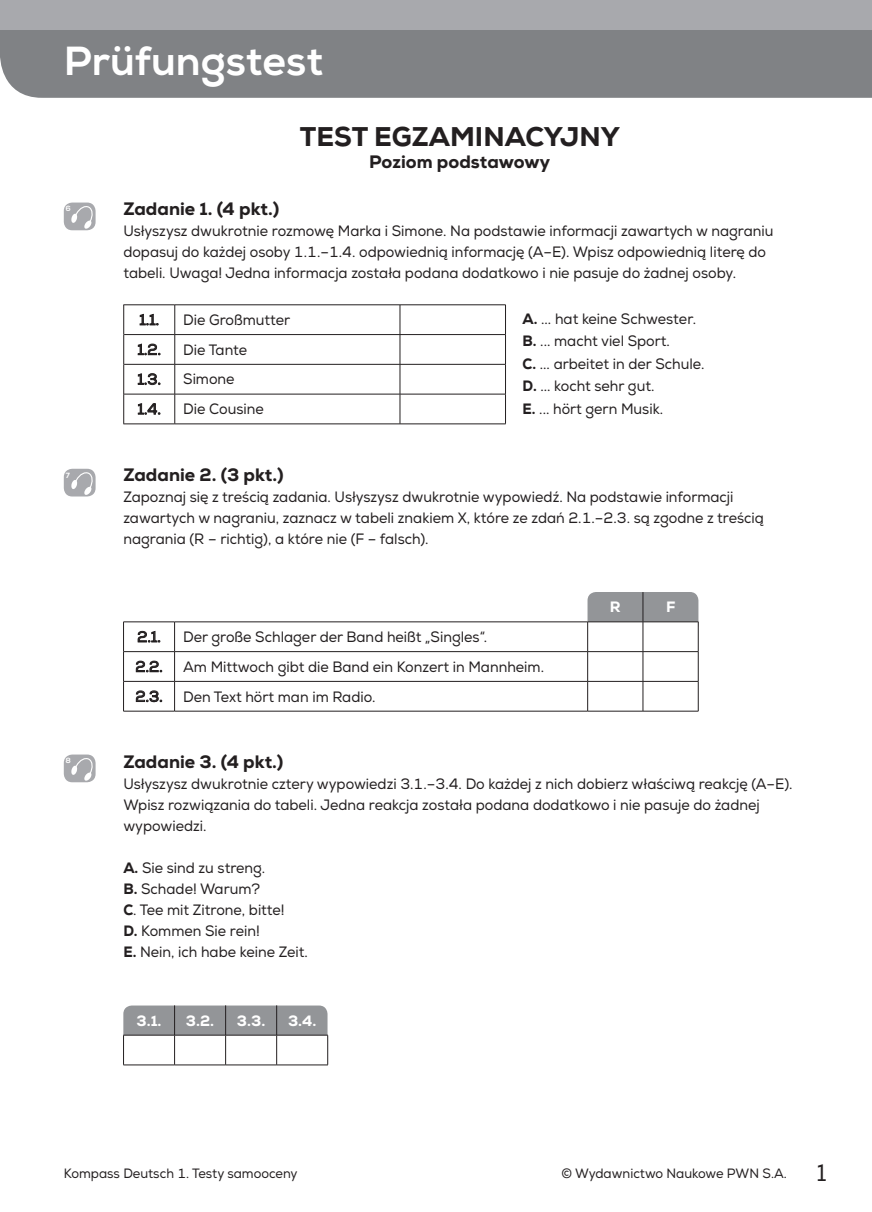
<style>
.page{position:relative;width:872px;height:1212px;background:#fff}
.page>*{position:absolute;margin:0;border:0;box-sizing:border-box;transform-origin:0 0}
.t1{font:800 40.5px "Nexa";color:#fff}
.t2{font:800 27px "Nexa";color:#231f20}
.t3{font:800 18px "Nexa";color:#231f20}
.t4{font:15px/21px "Nexa";color:#231f20;scale:.95 1}
.t5{font:15px "Nexa";color:#231f20}
.t6{font:800 15px "Nexa";color:#fff}
.t7{font:13.5px "Nexa";color:#231f20;scale:.95 1}
.t8{font:700 7.5px "Nexa";color:#fff}
.s1{font-weight:800}
.s2{font-size:24px}
</style>
<div class="page">
<div style="left:587px;top:592px;width:111px;height:41px;background:#939598;border-radius:9px"></div>
<div style="left:123px;top:1005px;width:204px;height:41px;background:#939598;border-radius:9px"></div>
<hr style="left:123px;top:305px;width:1px;height:30px;background:#231f20">
<svg style="left:123px;top:335px;width:1px;height:29px"></svg>
<hr style="left:123px;top:364px;width:1px;height:30px;background:#231f20">
<hr style="left:123px;top:394px;width:1px;height:30px;background:#231f20">
<hr style="left:123px;top:305px;width:52px;height:1px;background:#231f20">
<hr style="left:175px;top:305px;width:225px;height:1px;background:#231f20">
<hr style="left:400px;top:305px;width:106px;height:1px;background:#231f20">
<hr style="left:124px;top:334px;width:51px;height:1px;background:#231f20">
<hr style="left:175px;top:334px;width:225px;height:1px;background:#231f20">
<svg style="left:174px;top:305px;width:1px;height:59px"></svg>
<hr style="left:400px;top:334px;width:106px;height:1px;background:#231f20">
<svg style="left:400px;top:305px;width:1px;height:59px"></svg>
<svg style="left:505px;top:306px;width:1px;height:58px"></svg>
<hr style="left:124px;top:364px;width:51px;height:1px;background:#231f20">
<hr style="left:175px;top:364px;width:225px;height:1px;background:#231f20">
<hr style="left:174px;top:364px;width:1px;height:30px;background:#231f20">
<hr style="left:400px;top:364px;width:106px;height:1px;background:#231f20">
<hr style="left:400px;top:364px;width:1px;height:30px;background:#231f20">
<hr style="left:505px;top:364px;width:1px;height:30px;background:#231f20">
<hr style="left:124px;top:394px;width:51px;height:1px;background:#231f20">
<hr style="left:175px;top:394px;width:225px;height:1px;background:#231f20">
<hr style="left:174px;top:394px;width:1px;height:30px;background:#231f20">
<hr style="left:400px;top:394px;width:106px;height:1px;background:#231f20">
<hr style="left:400px;top:394px;width:1px;height:30px;background:#231f20">
<hr style="left:505px;top:394px;width:1px;height:30px;background:#231f20">
<hr style="left:123px;top:424px;width:52px;height:1px;background:#231f20">
<hr style="left:175px;top:424px;width:225px;height:1px;background:#231f20">
<hr style="left:400px;top:424px;width:106px;height:1px;background:#231f20">
<svg style="left:139px;top:313px;width:20px;height:13px"></svg>
<svg style="left:137px;top:343px;width:24px;height:13px"></svg>
<svg style="left:137px;top:373px;width:24px;height:12px"></svg>
<svg style="left:137px;top:403px;width:24px;height:12px"></svg>
<svg style="left:124px;top:623px;width:574px;height:88px"></svg>
<hr style="left:642px;top:592px;width:1px;height:30px;background:#231f20">
<hr style="left:123px;top:622px;width:52px;height:1px;background:#231f20">
<hr style="left:175px;top:622px;width:412px;height:1px;background:#231f20">
<hr style="left:587px;top:622px;width:56px;height:1px;background:#231f20">
<hr style="left:643px;top:622px;width:55px;height:1px;background:#231f20">
<hr style="left:123px;top:651px;width:52px;height:1px;background:#231f20">
<svg style="left:123px;top:622px;width:1px;height:59px"></svg>
<hr style="left:175px;top:651px;width:412px;height:1px;background:#231f20">
<svg style="left:174px;top:622px;width:1px;height:59px"></svg>
<hr style="left:587px;top:651px;width:56px;height:1px;background:#231f20">
<svg style="left:587px;top:622px;width:1px;height:59px"></svg>
<hr style="left:643px;top:651px;width:55px;height:1px;background:#231f20">
<svg style="left:642px;top:622px;width:1px;height:59px"></svg>
<svg style="left:698px;top:622px;width:1px;height:59px"></svg>
<hr style="left:123px;top:681px;width:52px;height:1px;background:#231f20">
<hr style="left:123px;top:681px;width:1px;height:30px;background:#231f20">
<hr style="left:175px;top:681px;width:412px;height:1px;background:#231f20">
<hr style="left:174px;top:681px;width:1px;height:30px;background:#231f20">
<hr style="left:587px;top:681px;width:56px;height:1px;background:#231f20">
<hr style="left:587px;top:681px;width:1px;height:30px;background:#231f20">
<hr style="left:643px;top:681px;width:55px;height:1px;background:#231f20">
<hr style="left:642px;top:681px;width:1px;height:30px;background:#231f20">
<hr style="left:698px;top:681px;width:1px;height:30px;background:#231f20">
<hr style="left:123px;top:711px;width:52px;height:1px;background:#231f20">
<hr style="left:175px;top:711px;width:412px;height:1px;background:#231f20">
<hr style="left:587px;top:711px;width:56px;height:1px;background:#231f20">
<hr style="left:643px;top:711px;width:55px;height:1px;background:#231f20">
<svg style="left:137px;top:630px;width:24px;height:13px"></svg>
<svg style="left:135px;top:660px;width:28px;height:13px"></svg>
<svg style="left:135px;top:690px;width:28px;height:12px"></svg>
<svg style="left:124px;top:1036px;width:203px;height:29px"></svg>
<hr style="left:174px;top:1005px;width:1px;height:30px;background:#231f20">
<hr style="left:225px;top:1005px;width:1px;height:30px;background:#231f20">
<hr style="left:276px;top:1005px;width:1px;height:30px;background:#231f20">
<hr style="left:123px;top:1035px;width:52px;height:1px;background:#231f20">
<hr style="left:123px;top:1035px;width:1px;height:30px;background:#231f20">
<hr style="left:175px;top:1035px;width:51px;height:1px;background:#231f20">
<hr style="left:174px;top:1035px;width:1px;height:30px;background:#231f20">
<hr style="left:226px;top:1035px;width:51px;height:1px;background:#231f20">
<hr style="left:225px;top:1035px;width:1px;height:30px;background:#231f20">
<hr style="left:277px;top:1035px;width:51px;height:1px;background:#231f20">
<hr style="left:276px;top:1035px;width:1px;height:30px;background:#231f20">
<hr style="left:327px;top:1035px;width:1px;height:30px;background:#231f20">
<hr style="left:123px;top:1065px;width:52px;height:1px;background:#231f20">
<hr style="left:175px;top:1065px;width:51px;height:1px;background:#231f20">
<hr style="left:226px;top:1065px;width:51px;height:1px;background:#231f20">
<hr style="left:277px;top:1065px;width:51px;height:1px;background:#231f20">
<div style="left:0;top:30px;width:872px;height:68px;background:#808285"></div>
<div style="left:0;top:0;width:872px;height:30px;background:#a8a9ad"></div>
<div style="left:64px;top:203px;width:32px;height:27px;background:#a8a9ad;border-radius:9px"></div>
<svg style="left:71px;top:204px;width:24px;height:25px"></svg>
<div style="left:64px;top:469px;width:32px;height:27px;background:#a8a9ad;border-radius:9px"></div>
<svg style="left:71px;top:470px;width:24px;height:25px"></svg>
<div style="left:64px;top:754px;width:32px;height:28px;background:#a8a9ad;border-radius:9px"></div>
<svg style="left:71px;top:755px;width:24px;height:26px"></svg>
<h1 class="t1" style="left:64px;top:36px;width:261px">Prüfungstest</h1>
<h2 class="t2" style="left:300px;top:120px;width:321px">TEST EGZAMINACYJNY</h2>
<p class="t3" style="left:369px;top:150px;width:182px">Poziom podstawowy</p>
<p class="t8" style="left:66px;top:204px;width:6px">6</p>
<p class="t3" style="left:123px;top:197px;width:157px">Zadanie 1. (4 pkt.)</p>
<p class="t4" style="left:123px;top:220px;width:686px">Usłyszysz dwukrotnie rozmowę Marka i Simone. Na podstawie informacji zawartych w nagraniu dopasuj do każdej osoby 1.1.–1.4. odpowiednią informację (A–E). Wpisz odpowiednią literę do tabeli. Uwaga! Jedna informacja została podana dodatkowo i nie pasuje do żadnej osoby.</p>
<p class="t5" style="left:139px;top:311px;width:21px">1.1.</p>
<p class="t4" style="left:183px;top:310px;width:114px">Die Großmutter</p>
<p class="t4" style="left:522px;top:308px;width:193px;line-height:22.5px"><span class="s1">A.</span> ... hat keine Schwester.<br><span class="s1">B.</span> ... macht viel Sport.<br><span class="s1">C.</span> ... arbeitet in der Schule.<br><span class="s1">D.</span> ... kocht sehr gut.<br><span class="s1">E.</span> ... hört gern Musik.</p>
<p class="t5" style="left:137px;top:340px;width:25px">1.2.</p>
<p class="t4" style="left:183px;top:339px;width:69px">Die Tante</p>
<p class="t5" style="left:137px;top:370px;width:25px">1.3.</p>
<p class="t4" style="left:183px;top:369px;width:56px">Simone</p>
<p class="t5" style="left:138px;top:400px;width:25px">1.4.</p>
<p class="t4" style="left:183px;top:399px;width:86px">Die Cousine</p>
<p class="t8" style="left:66px;top:471px;width:6px">7</p>
<p class="t3" style="left:123px;top:463px;width:162px">Zadanie 2. (3 pkt.)</p>
<p class="t4" style="left:123px;top:487px;width:676px">Zapoznaj się z treścią zadania. Usłyszysz dwukrotnie wypowiedź. Na podstawie informacji zawartych w nagraniu, zaznacz w tabeli znakiem X, które ze zdań 2.1.–2.3. są zgodne z treścią nagrania (R – richtig), a które nie (F – falsch).</p>
<p class="t6" style="left:610px;top:597px;width:12px">R</p>
<p class="t6" style="left:666px;top:597px;width:11px">F</p>
<p class="t5" style="left:137px;top:628px;width:25px">2.1.</p>
<p class="t4" style="left:183px;top:627px;width:322px">Der große Schlager der Band heißt „Singles“.</p>
<p class="t5" style="left:135px;top:658px;width:29px">2.2.</p>
<p class="t4" style="left:183px;top:656px;width:381px">Am Mittwoch gibt die Band ein Konzert in Mannheim.</p>
<p class="t5" style="left:135px;top:687px;width:29px">2.3.</p>
<p class="t4" style="left:183px;top:686px;width:204px">Den Text hört man im Radio.</p>
<p class="t8" style="left:66px;top:756px;width:7px">8</p>
<p class="t3" style="left:123px;top:751px;width:162px">Zadanie 3. (4 pkt.)</p>
<p class="t4" style="left:123px;top:774px;width:706px">Usłyszysz dwukrotnie cztery wypowiedzi 3.1.–3.4. Do każdej z nich dobierz właściwą reakcję (A–E).<br>Wpisz rozwiązania do tabeli. Jedna reakcja została podana dodatkowo i nie pasuje do żadnej wypowiedzi.</p>
<p class="t4" style="left:123px;top:858px;width:196px"><span class="s1">A.</span> Sie sind zu streng.<br><span class="s1">B.</span> Schade! Warum?<br><span class="s1">C</span>. Tee mit Zitrone, bitte!<br><span class="s1">D.</span> Kommen Sie rein!<br><span class="s1">E.</span> Nein, ich habe keine Zeit.</p>
<p class="t6" style="left:137px;top:1011px;width:26px">3.1.</p>
<p class="t6" style="left:186px;top:1011px;width:30px">3.2.</p>
<p class="t6" style="left:237px;top:1011px;width:30px">3.3.</p>
<p class="t6" style="left:288px;top:1011px;width:30px">3.4.</p>
<p class="t7" style="left:64px;top:1165px;width:248px">Kompass Deutsch 1. Testy samooceny</p>
<p class="t7" style="left:561px;top:1165px;width:280px">© Wydawnictwo Naukowe PWN S.A. <span class="s2">1</span></p>
</div>
